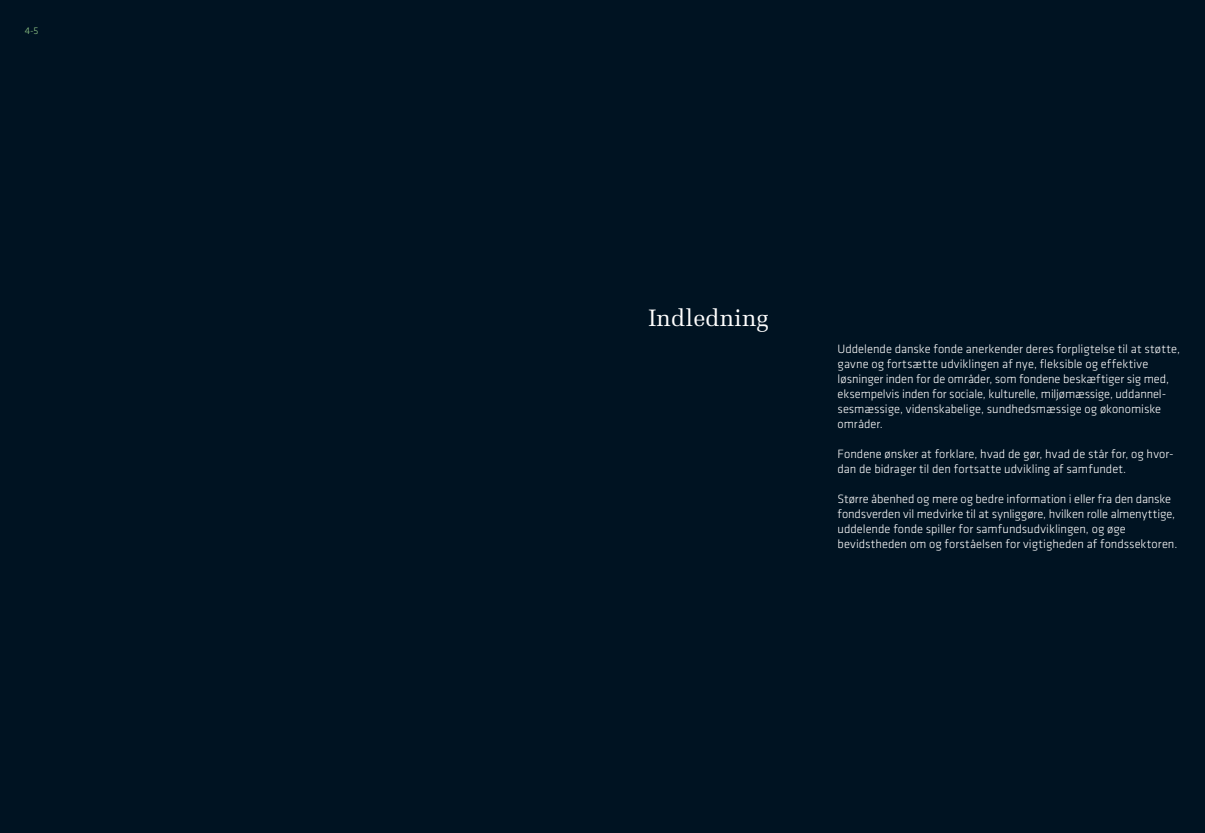
<style>
.page{position:relative;width:1205px;height:833px;background:#001322}
.page>*{position:absolute;margin:0;border:0;box-sizing:border-box;transform-origin:0 0}
.t1{font:23.75px "Melior";color:#fff}
.t2{font:300 12.5px/15px "Klavika";color:#fff}
.t3{font:300 10px "Klavika";color:#96ce8a}
</style>
<div class="page">
<p class="t3" style="left:25px;top:25px;width:15px">4-5</p>
<h1 class="t1" style="left:648px;top:304px;width:122px">Indledning</h1>
<p class="t2" style="left:837px;top:342px;width:344px">Uddelende danske fonde anerkender deres forpligtelse til at støtte, gavne og fortsætte udviklingen af nye, fleksible og effektive løsninger inden for de områder, som fondene beskæftiger sig med, eksempelvis inden for sociale, kulturelle, miljømæssige, uddannel&shy;sesmæssige, videnskabelige, sundhedsmæssige og økonomiske områder.</p>
<p class="t2" style="left:837px;top:447px;width:338px">Fondene ønsker at forklare, hvad de gør, hvad de står for, og hvor&shy;dan de bidrager til den fortsatte udvikling af samfundet.</p>
<p class="t2" style="left:837px;top:492px;width:341px">Større åbenhed og mere og bedre information i eller fra den danske fondsverden vil medvirke til at synliggøre, hvilken rolle almenyttige, uddelende fonde spiller for samfundsudviklingen, og øge bevidstheden om og forståelsen for vigtigheden af fondssektoren.</p>
</div>
